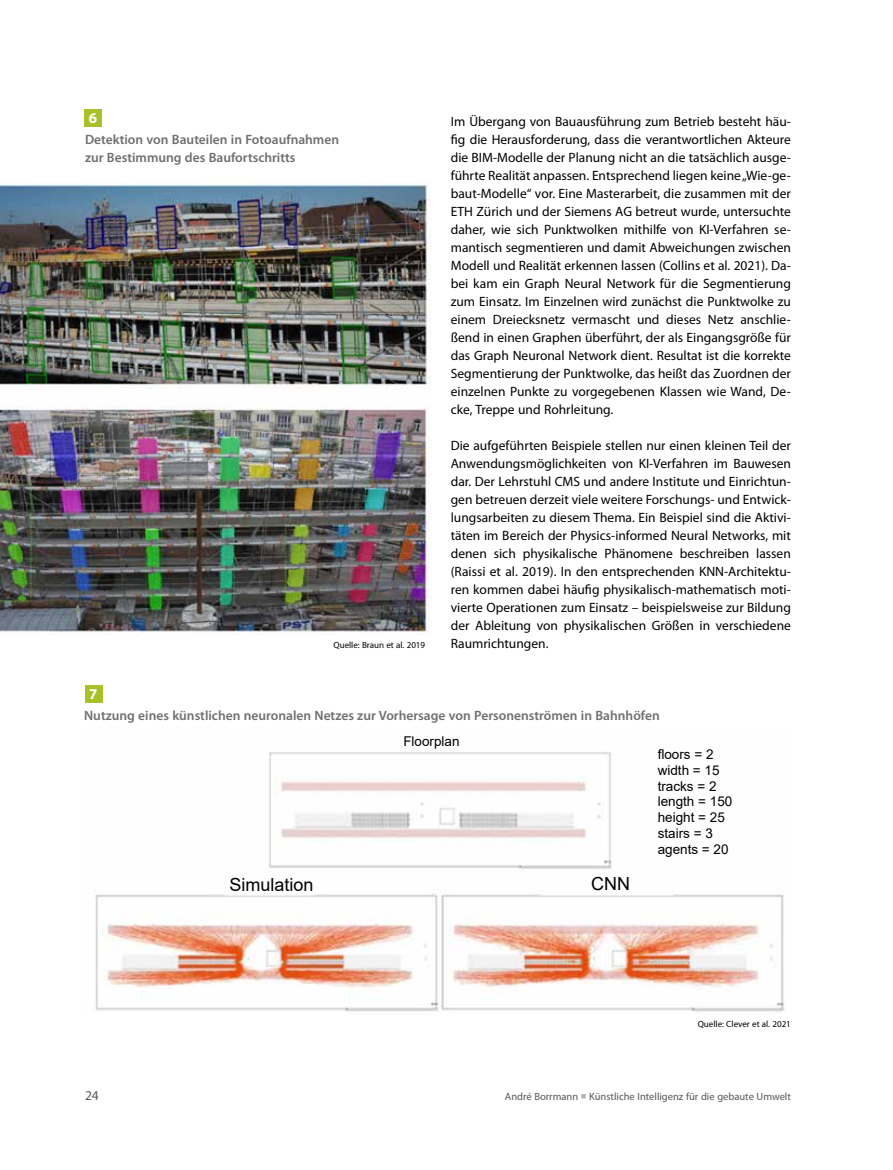
<style>
.page{position:relative;width:893px;height:1170px;background:#fff}
.page>*{position:absolute;margin:0;border:0;box-sizing:border-box;transform-origin:0 0}
.t1{font:18px "Arial";color:#000}
.t2{font:700 15px "Myriad Pro";color:#fff}
.t3{font:13.5px/18px "Myriad Pro";color:#000;text-align:justify}
.t4{font:600 13.5px/18px "Myriad Pro";color:#706f6f}
.t5{font:13.5px/15.8px "Arial";color:#000}
.t6{font:13.5px "Myriad Pro";color:#575756}
.t7{font:10.5px "Myriad Pro";color:#575756}
.t8{font:9px "Myriad Pro";color:#000}
.s1{color:#b3b2b2}
</style>
<div class="page">
<div style="left:85px;top:109px;width:17px;height:17px;background:#a7c228"></div>
<div style="left:85px;top:685px;width:17px;height:17px;background:#a7c228"></div>
<img style="left:0;top:184px;width:431px;height:448px">
<img style="left:95px;top:751px;width:690px;height:261px">
<p class="t2" style="left:89px;top:108px;width:10px">6</p>
<p class="t4" style="left:85px;top:130px;width:256px">Detektion von Bauteilen in Fotoaufnahmen zur Bestimmung des Baufortschritts</p>
<p class="t2" style="left:89px;top:684px;width:10px">7</p>
<p class="t8" style="left:333px;top:639px;width:93px">Quelle: Braun et al. 2019</p>
<p class="t3" style="left:451px;top:112px;width:342px">Im Übergang von Bauausführung zum Betrieb besteht häu&shy;fig die Herausforderung, dass die verantwortlichen Akteure die BIM-Modelle der Planung nicht an die tatsächlich ausge&shy;führte Realität anpassen. Entsprechend liegen keine „Wie-ge&shy;baut-Modelle“ vor. Eine Masterarbeit, die zusammen mit der ETH Zürich und der Siemens AG betreut wurde, untersuchte daher, wie sich Punktwolken mithilfe von KI-Verfahren se&shy;mantisch segmentieren und damit Abweichungen zwischen Modell und Realität erkennen lassen (Collins et al. 2021). Da&shy;bei kam ein Graph Neural Network für die Segmentierung zum Einsatz. Im Einzelnen wird zunächst die Punktwolke zu einem Dreiecksnetz vermascht und dieses Netz anschlie&shy;ßend in einen Graphen überführt, der als Eingangsgröße für das Graph Neuronal Network dient. Resultat ist die korrekte Segmentierung der Punktwolke, das heißt das Zuordnen der einzelnen Punkte zu vorgegebenen Klassen wie Wand, De&shy;cke, Treppe und Rohrleitung.</p>
<p class="t3" style="left:451px;top:436px;width:342px">Die aufgeführten Beispiele stellen nur einen kleinen Teil der Anwendungsmöglichkeiten von KI-Verfahren im Bauwesen dar. Der Lehrstuhl CMS und andere Institute und Einrichtun&shy;gen betreuen derzeit viele weitere Forschungs- und Entwick&shy;lungsarbeiten zu diesem Thema. Ein Beispiel sind die Aktivi&shy;täten im Bereich der Physics-informed Neural Networks, mit denen sich physikalische Phänomene beschreiben lassen (Raissi et al. 2019). In den entsprechenden KNN-Architektu&shy;ren kommen dabei häufig physikalisch-mathematisch moti&shy;vierte Operationen zum Einsatz – beispielsweise zur Bildung der Ableitung von physikalischen Größen in verschiedene Raumrichtungen.</p>
<p class="t4" style="left:84px;top:706px;width:577px">Nutzung eines künstlichen neuronalen Netzes zur Vorhersage von Personenströmen in Bahnhöfen</p>
<p class="t5" style="left:403px;top:733px;width:58px">Floorplan</p>
<h1 class="t1" style="left:229px;top:871px;width:86px">Simulation</h1>
<h1 class="t1" style="left:591px;top:871px;width:40px">CNN</h1>
<p class="t5" style="left:658px;top:746px;width:76px">floors = 2 width = 15 tracks = 2 length = 150 height = 25 stairs = 3 agents = 20</p>
<p class="t8" style="left:698px;top:1018px;width:95px">Quelle: Clever et al. 2021</p>
<p class="t6" style="left:85px;top:1087px;width:15px">24</p>
<p class="t7" style="left:505px;top:1090px;width:287px">André Borrmann <span class="s1">■</span> Künstliche Intelligenz für die gebaute Umwelt</p>
</div>
